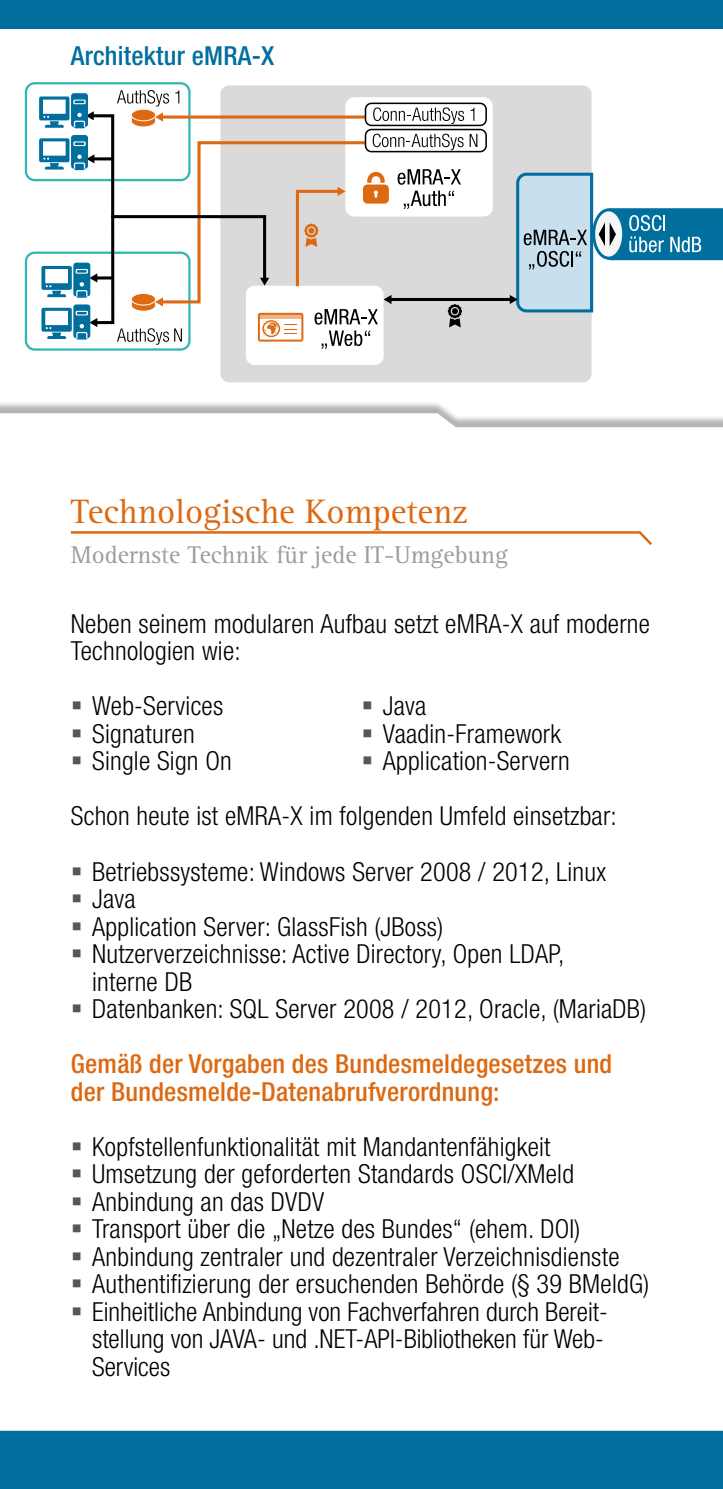
<style>
.page{position:relative;width:723px;height:1489px;background:#fff}
.page>*{position:absolute;margin:0;border:0;box-sizing:border-box;transform-origin:0 0}
.t1{font:35px "Rotis Serif Pro";color:#dd6912}
.t2{font:300 condensed 26.25px/27.5px "Helvetica Neue LT Pro";letter-spacing:.01em;color:#000}
.t3{font:500 condensed 26.25px/27.5px "Helvetica Neue LT Pro";letter-spacing:.01em;color:#dd6912}
.t4{font:500 condensed 26.25px "Helvetica Neue LT Pro";letter-spacing:.01em;color:#006f9e}
.t5{font:25px "Rotis Serif Pro";color:#9d9d9c}
</style>
<div class="page">
<div style="left:25px;top:82px;width:166px;height:99px;border:2px solid #35b6b4;border-radius:9px"></div>
<div style="left:25px;top:251px;width:166px;height:99px;border:2px solid #35b6b4;border-radius:9px"></div>
<div style="left:220px;top:85px;width:371px;height:297px;background:#dadada;border-radius:9px"></div>
<div style="left:246px;top:286px;width:138px;height:79px;background:#fff;border-radius:9px"></div>
<div style="left:345px;top:97px;width:148px;height:119px;background:#fff;border-radius:9px"></div>
<svg style="left:470px;top:108px;width:4px;height:13px"></svg>
<svg style="left:470px;top:134px;width:7px;height:13px"></svg>
<hr style="left:390px;top:298px;width:121px;height:3px;background:#000">
<svg style="left:39px;top:90px;width:425px;height:259px"></svg>
<svg style="left:510px;top:171px;width:213px;height:143px"></svg>
<div style="left:365px;top:103px;width:122px;height:23px;border:2px solid #000;border-radius:6px"></div>
<div style="left:365px;top:129px;width:122px;height:23px;border:2px solid #000;border-radius:6px"></div>
<div style="left:0;top:0;width:723px;height:28px;background:#006f9e"></div>
<div style="left:0;top:401px;width:723px;height:68px;background:#000;opacity:.3"></div>
<svg style="left:0;top:413px;width:723px;height:56px"></svg>
<div style="left:0;top:1430px;width:723px;height:58px;background:#006f9e"></div>
<svg style="left:70px;top:531px;width:582px;height:14px"></svg>
<p class="t4" style="left:71px;top:40px;width:205px">Architektur eMRA-X</p>
<h1 class="t1" style="left:71px;top:490px;width:399px">Technologische Kompetenz</h1>
<p class="t5" style="left:71px;top:539px;width:439px">Modernste Technik für jede IT-Umgebung</p>
<p class="t2" style="left:71px;top:609px;width:581px">Neben seinem modularen Aufbau setzt eMRA-X auf moderne<br>Technologien wie:</p>
<p class="t2" style="left:92px;top:692px;width:141px">Web-Services<br>Signaturen<br>Single Sign On</p>
<p class="t2" style="left:383px;top:692px;width:188px">Java<br>Vaadin-Framework<br>Application-Servern</p>
<p class="t2" style="left:71px;top:788px;width:547px;line-height:55px;text-align:center">Schon heute ist eMRA-X im folgenden Umfeld einsetzbar:<br>Betriebssysteme: Windows Server 2008 / 2012, Linux</p>
<p class="t2" style="left:92px;top:884px;width:555px">Java<br>Application Server: GlassFish (JBoss)<br>Nutzerverzeichnisse: Active Directory, Open LDAP,<br>interne DB<br>Datenbanken: SQL Server 2008 / 2012, Oracle, (MariaDB)</p>
<p class="t3" style="left:71px;top:1049px;width:543px">Gemäß der Vorgaben des Bundesmeldegesetzes und der Bundesmelde-Datenabrufverordnung:</p>
<p class="t2" style="left:92px;top:1132px;width:558px">Kopfstellenfunktionalität mit Mandantenfähigkeit Umsetzung der geforderten Standards OSCI/XMeld Anbindung an das DVDV<br>Transport über die „Netze des Bundes“ (ehem. DOI)<br>Anbindung zentraler und dezentraler Verzeichnisdienste Authentifizierung der ersuchenden Behörde (§ 39 BMeldG)<br>Einheitliche Anbindung von Fachverfahren durch Bereit&shy;stellung von JAVA- und .NET-API-Bibliotheken für Web-Services</p>
</div>
